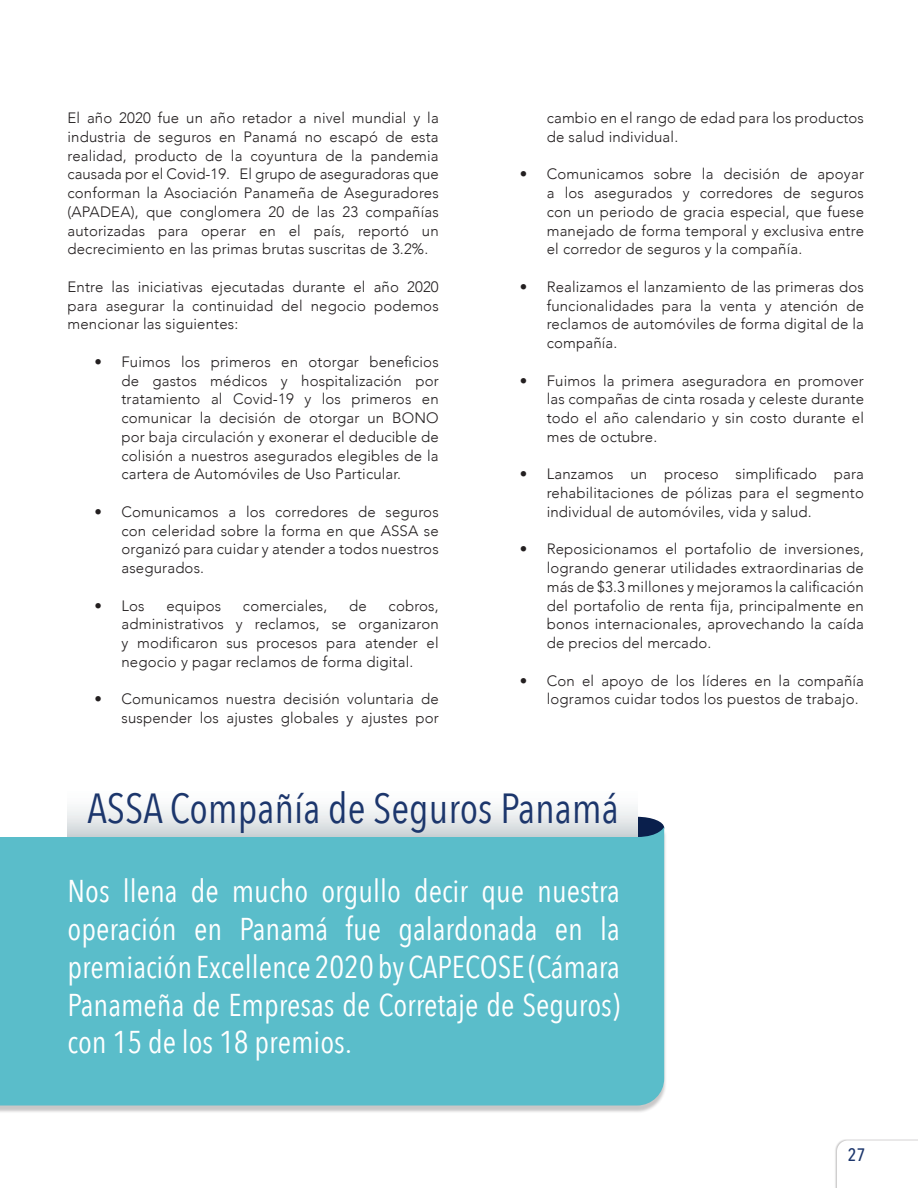
<style>
.page{position:relative;width:918px;height:1188px;background:#fff}
.page>*{position:absolute;margin:0;border:0;box-sizing:border-box;transform-origin:0 0}
.t1{font:42px "Avenir Next Condensed";color:#1c366c}
.t2{font:31.5px/37.8px "Avenir Next Condensed";color:#fff;text-align:justify}
.t3{font:500 18px "Avenir Next Condensed";color:#1c366c}
.t4{font:300 15px/18.8px "Avenir";letter-spacing:.01em;color:#231f20;text-align:justify}
</style>
<div class="page">
<div style="left:610px;top:817px;width:54px;height:22px;background:#0a1f4c;border-radius:50%"></div>
<svg style="left:68px;top:807px;width:569px;height:20px"></svg>
<div style="left:0;top:830px;width:667px;height:284px;background:#231f20;opacity:.25"></div>
<div style="left:0;top:827px;width:664px;height:279px;background:#5abdca"></div>
<div style="left:834px;top:1139px;width:84px;height:49px;background:#231f20;opacity:.25"></div>
<svg style="left:837px;top:1140px;width:81px;height:48px"></svg>
<p class="t4" style="left:68px;top:108px;width:373px">El año 2020 fue un año retador a nivel mundial y la industria de seguros en Panamá no escapó de esta realidad, producto de la coyuntura de la pandemia causada por el Covid-19. El grupo de aseguradoras que conforman la Asociación Panameña de Aseguradores (APADEA), que conglomera 20 de las 23 compañías autorizadas para operar en el país, reportó un decrecimiento en las primas brutas suscritas de 3.2%.</p>
<p class="t4" style="left:68px;top:277px;width:373px">Entre las iniciativas ejecutadas durante el año 2020 para asegurar la continuidad del negocio podemos mencionar las siguientes:</p>
<p class="t4" style="left:122px;top:352px;width:319px;text-indent:-27px">• Fuimos los primeros en otorgar beneficios de gastos médicos y hospitalización por tratamiento al Covid-19 y los primeros en comunicar la decisión de otorgar un BONO por baja circulación y exonerar el deducible de colisión a nuestros asegurados elegibles de la cartera de Automóviles de Uso Particular.</p>
<p class="t4" style="left:122px;top:502px;width:319px;text-indent:-27px">• Comunicamos a los corredores de seguros con celeridad sobre la forma en que ASSA se organizó para cuidar y atender a todos nuestros asegurados.</p>
<p class="t4" style="left:95px;top:596px;width:52px">• Los</p>
<p class="t4" style="left:166px;top:596px;width:56px">equipos</p>
<p class="t4" style="left:243px;top:596px;width:86px">comerciales,</p>
<p class="t4" style="left:349px;top:596px;width:19px">de</p>
<p class="t4" style="left:121px;top:596px;width:319px;text-indent:267px">cobros, administrativos y reclamos, se organizaron y modificaron sus procesos para atender el negocio y pagar reclamos de forma digital.</p>
<p class="t4" style="left:94px;top:690px;width:346px;text-align:right">• Comunicamos nuestra decisión voluntaria de suspender los ajustes globales y ajustes por</p>
<p class="t4" style="left:547px;top:108px;width:319px">cambio en el rango de edad para los productos de salud individual.</p>
<p class="t4" style="left:547px;top:165px;width:319px;text-indent:-27px">• Comunicamos sobre la decisión de apoyar a los asegurados y corredores de seguros con un periodo de gracia especial, que fuese manejado de forma temporal y exclusiva entre el corredor de seguros y la compañía.</p>
<p class="t4" style="left:547px;top:277px;width:319px;text-indent:-27px">• Realizamos el lanzamiento de las primeras dos funcionalidades para la venta y atención de reclamos de automóviles de forma digital de la compañía.</p>
<p class="t4" style="left:547px;top:371px;width:319px;text-indent:-27px">• Fuimos la primera aseguradora en promover las compañas de cinta rosada y celeste durante todo el año calendario y sin costo durante el mes de octubre.</p>
<p class="t4" style="left:547px;top:465px;width:319px;text-indent:-27px">• Lanzamos un proceso simplificado para rehabilitaciones de pólizas para el segmento individual de automóviles, vida y salud.</p>
<p class="t4" style="left:547px;top:540px;width:319px;text-indent:-27px">• Reposicionamos el portafolio de inversiones, logrando generar utilidades extraordinarias de más de $3.3 millones y mejoramos la calificación del portafolio de renta fija, principalmente en bonos internacionales, aprovechando la caída de precios del mercado.</p>
<p class="t4" style="left:547px;top:671px;width:319px;text-indent:-27px">• Con el apoyo de los líderes en la compañía logramos cuidar todos los puestos de trabajo.</p>
<h1 class="t1" style="left:87px;top:773px;width:533px">ASSA Compañía de Seguros Panamá</h1>
<h2 class="t2" style="left:68px;top:871px;width:554px">Nos llena de mucho orgullo decir que nuestra operación en Panamá fue galardonada en la premiación Excellence 2020 by CAPECOSE (Cámara Panameña de Empresas de Corretaje de Seguros) con 15 de los 18 premios.</h2>
<p class="t3" style="left:848px;top:1143px;width:19px">27</p>
</div>
